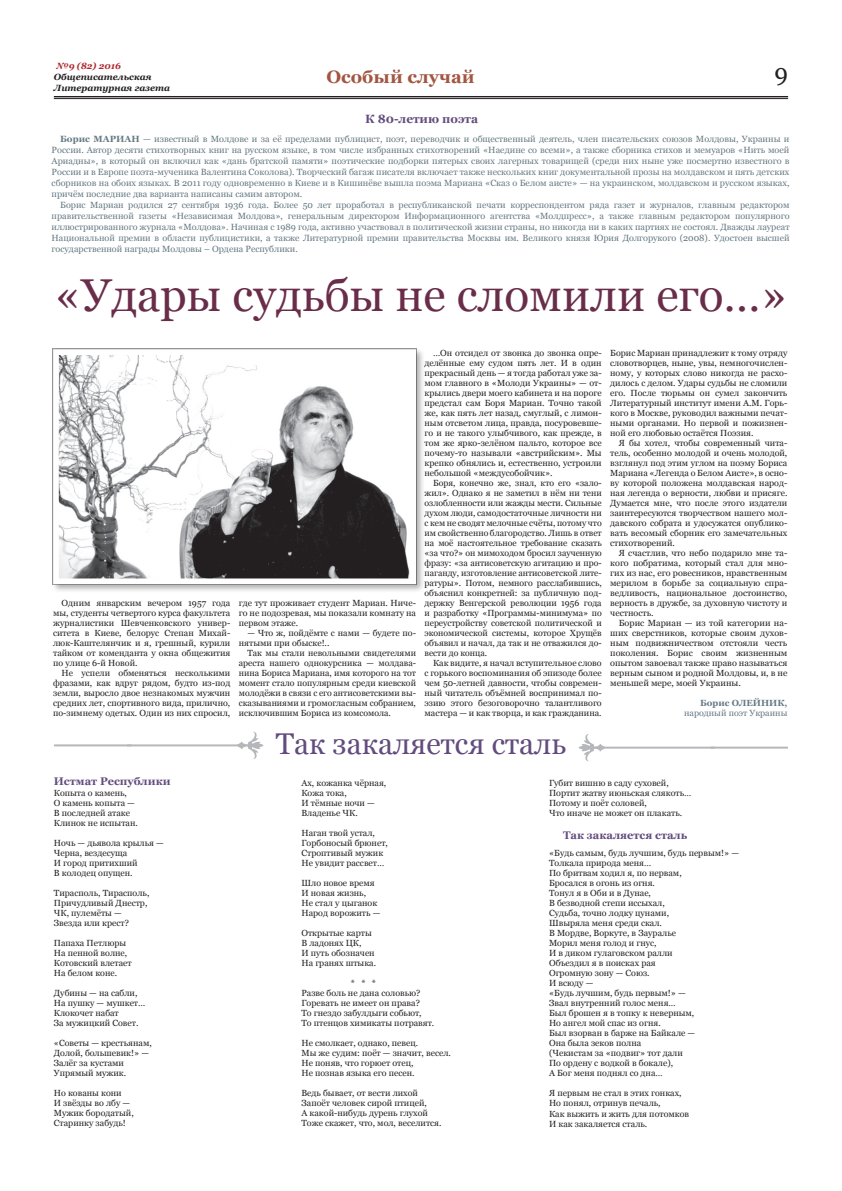
<style>
.page{position:relative;width:842px;height:1191px;background:#fff}
.page>*{position:absolute;margin:0;border:0;box-sizing:border-box;transform-origin:0 0}
.t1{font:46px "Georgia";color:#6a2d49}
.t2{font:30px "Georgia";color:#624c7e}
.t3{font:24px "Georgia";color:#231f20}
.t4{font:700 18px "Georgia";color:#a25641}
.t5{font:700 12px "Georgia";color:#624c7e}
.t6{font:700 11px "Georgia";color:#624c7e}
.t7{font:9px/11px "Georgia";color:#647882;text-align:justify}
.t8{font:italic 700 9px/10.8px "Georgia";color:#231f20}
.t9{font:italic 700 9px "Georgia";color:#ad2930}
.t10{font:8.9px/10px "Georgia";color:#231f20}
.t11{font:8.9px "Georgia";color:#647882}
.t12{font:700 8.9px "Georgia";color:#647882}
.s1{font-weight:700}
</style>
<div class="page">
<hr style="left:54px;top:96px;width:734px;height:1px;background:#231f20">
<hr style="left:54px;top:98px;width:734px;height:1px;background:#231f20">
<div style="left:51px;top:347px;width:374px;height:246px;background:#231f20;opacity:.35"></div>
<img style="left:60px;top:356px;width:349px;height:221px">
<div style="left:53px;top:349px;width:363px;height:235px;border:6px solid #fff"></div>
<svg style="left:127px;top:731px;width:136px;height:28px"></svg>
<hr style="left:54px;top:744px;width:77px;height:2px;background:#b6b7bb">
<svg style="left:578px;top:734px;width:137px;height:28px"></svg>
<hr style="left:711px;top:746px;width:77px;height:2px;background:#b6b7bb">
<p class="t9" style="left:56px;top:60px;width:66px">№9 (82) 2016</p>
<p class="t8" style="left:54px;top:71px;width:118px">Общеписательская<br>Литературная газета</p>
<h3 class="t4" style="left:326px;top:65px;width:150px">Особый случай</h3>
<h3 class="t3" style="left:774px;top:58px;width:15px">9</h3>
<h3 class="t5" style="left:365px;top:111px;width:115px">К 80-летию поэта</h3>
<p class="t7" style="left:52px;top:133px;width:739px;text-indent:9px"><span class="s1">Борис МАРИАН</span> — известный в Молдове и за её пределами публицист, поэт, переводчик и общественный деятель, член писательских союзов Молдовы, Украины и России. Автор десяти стихотворных книг на русском языке, в том числе избранных стихотворений «Наедине со всеми», а также сборника стихов и мемуаров «Нить моей Ариадны», в который он включил как «дань братской памяти» поэтические подборки пятерых своих лагерных товарищей (среди них ныне уже посмертно известного в России и в Европе поэта-мученика Валентина Соколова). Творческий багаж писателя включает также нескольких книг документальной прозы на молдавском и пять детских сборников на обоих языках. В 2011 году одновременно в Киеве и в Кишинёве вышла поэма Мариана «Сказ о Белом аисте» — на украинском, молдавском и русском языках, причём последние два варианта написаны самим автором.</p>
<p class="t7" style="left:52px;top:199px;width:739px;text-indent:9px">Борис Мариан родился 27 сентября 1936 года. Более 50 лет проработал в республиканской печати корреспондентом ряда газет и журналов, главным редактором правительственной газеты «Независимая Молдова», генеральным директором Информационного агентства «Молдпресс», а также главным редактором популярного иллюстрированного журнала «Молдова». Начиная с 1989 года, активно участвовал в политической жизни страны, но никогда ни в каких партиях не состоял. Дважды лауреат Национальной премии в области публицистики, а также Литературной премии правительства Москвы им. Великого князя Юрия Долгорукого (2008). Удостоен высшей государственной награды Молдовы – Ордена Республики.</p>
<h1 class="t1" style="left:54px;top:267px;width:734px">«Удары судьбы не сломили его…»</h1>
<p class="t10" style="left:53px;top:598px;width:179px;text-align:justify;text-indent:9px">Одним январским вечером 1957 года мы, студенты четвертого курса факультета журналистики Шевченковского универ&shy;ситета в Киеве, белорус Степан Михай&shy;люк-Каштелянчик и я, грешный, курили тайком от коменданта у окна общежития по улице 6-й Новой.</p>
<p class="t10" style="left:53px;top:668px;width:179px;text-align:justify;text-indent:8px">Не успели обменяться несколькими фразами, как вдруг рядом, будто из-под земли, выросло двое незнакомых мужчин средних лет, спортивного вида, прилично, по-зимнему одетых. Один из них спросил,</p>
<p class="t6" style="left:54px;top:774px;width:118px">Истмат Республики</p>
<p class="t10" style="left:54px;top:788px;width:86px">Копыта о камень,<br>О камень копыта —<br>В последней атаке<br>Клинок не испытан.</p>
<p class="t10" style="left:54px;top:838px;width:111px">Ночь — дьявола крылья —<br>Черна, вездесуща<br>И город притихший<br>В колодец опущен.</p>
<p class="t10" style="left:54px;top:888px;width:97px">Тирасполь, Тирасполь,<br>Причудливый Днестр,<br>ЧК, пулемёты —<br>Звезда или крест?</p>
<p class="t10" style="left:54px;top:938px;width:79px">Папаха Петлюры<br>На пенной волне,<br>Котовский влетает<br>На белом коне.</p>
<p class="t10" style="left:54px;top:988px;width:93px">Дубины — на сабли,<br>На пушку — мушкет…<br>Клокочет набат<br>За мужицкий Совет.</p>
<p class="t10" style="left:54px;top:1038px;width:99px">«Советы — крестьянам,<br>Долой, большевик!» —<br>Залёг за кустами<br>Упрямый мужик.</p>
<p class="t10" style="left:54px;top:1088px;width:81px">Но кованы кони<br>И звёзды во лбу —<br>Мужик бородатый,<br>Старинку забудь!</p>
<p class="t10" style="left:239px;top:598px;width:179px;text-align:justify">где тут проживает студент Мариан. Ниче&shy;го не подозревая, мы показали комнату на первом этаже.</p>
<p class="t10" style="left:239px;top:628px;width:179px;text-indent:8px">— Что ж, пойдёмте с нами — будете по&shy;нятыми при обыске!..</p>
<p class="t10" style="left:239px;top:648px;width:179px;text-align:justify;text-indent:9px">Так мы стали невольными свидетелями ареста нашего однокурсника — молдава&shy;нина Бориса Мариана, имя которого на тот момент стало популярным среди киевской молодёжи в связи с его антисоветскими вы&shy;сказываниями и громогласным собранием, исключившим Бориса из комсомола.</p>
<p class="t10" style="left:424px;top:348px;width:179px;text-align:justify;text-indent:9px">…Он отсидел от звонка до звонка опре&shy;делённые ему судом пять лет. И в один прекрасный день — я тогда работал уже за&shy;мом главного в «Молоди Украины» — от&shy;крылись двери моего кабинета и на пороге предстал сам Боря Мариан. Точно такой же, как пять лет назад, смуглый, с лимон&shy;ным отсветом лица, правда, посуровевше&shy;го и не такого улыбчивого, как прежде, в том же ярко-зелёном пальто, которое все почему-то называли «австрийским». Мы крепко обнялись и, естественно, устроили небольшой «междусобойчик».</p>
<p class="t10" style="left:424px;top:478px;width:179px;text-align:justify;text-indent:9px">Боря, конечно же, знал, кто его «зало&shy;жил». Однако я не заметил в нём ни тени озлобленности или жажды мести. Сильные духом люди, самодостаточные личности ни с кем не сводят мелочные счёты, потому что им свойственно благородство. Лишь в ответ на моё настоятельное требование сказать «за что?» он мимоходом бросил заученную фразу: «за антисоветскую агитацию и про&shy;паганду, изготовление антисоветской лите&shy;ратуры». Потом, немного расслабившись, объяснил конкретней: за публичную под&shy;держку Венгерской революции 1956 года и разработку «Программы-минимума» по переустройству советской политической и экономической системы, которое Хрущёв объявил и начал, да так и не отважился до&shy;вести до конца.</p>
<p class="t10" style="left:424px;top:658px;width:179px;text-align:justify;text-indent:9px">Как видите, я начал вступительное слово с горького воспоминания об эпизоде более чем 50-летней давности, чтобы современ&shy;ный читатель объёмней воспринимал по&shy;эзию этого безоговорочно талантливого мастера — и как творца, и как гражданина.</p>
<h2 class="t2" style="left:276px;top:726px;width:292px">Так закаляется сталь</h2>
<p class="t10" style="left:610px;top:348px;width:179px;text-align:justify">Борис Мариан принадлежит к тому отряду словотворцев, ныне, увы, немногочислен&shy;ному, у которых слово никогда не расхо&shy;дилось с делом. Удары судьбы не сломили его. После тюрьмы он сумел закончить Литературный институт имени А.М. Горь&shy;кого в Москве, руководил важными печат&shy;ными органами. Но первой и пожизнен&shy;ной его любовью остаётся Поэзия.</p>
<p class="t10" style="left:610px;top:438px;width:179px;text-align:justify;text-indent:8px">Я бы хотел, чтобы современный чита&shy;тель, особенно молодой и очень молодой, взглянул под этим углом на поэму Бориса Мариана «Легенда о Белом Аисте», в осно&shy;ву которой положена молдавская народ&shy;ная легенда о верности, любви и присяге.<br>Думается мне, что после этого издатели заинтересуются творчеством нашего мол&shy;давского собрата и удосужатся опублико&shy;вать весомый сборник его замечательных стихотворений.</p>
<p class="t10" style="left:610px;top:548px;width:179px;text-align:justify;text-indent:9px">Я счастлив, что небо подарило мне та&shy;кого побратима, который стал для мно&shy;гих из нас, его ровесников, нравственным мерилом в борьбе за социальную спра&shy;ведливость, национальное достоинство, верность в дружбе, за духовную чистоту и честность.</p>
<p class="t10" style="left:610px;top:618px;width:179px;text-align:justify;text-indent:9px">Борис Мариан — из той категории на&shy;ших сверстников, которые своим духов&shy;ным подвижничеством отстояли честь поколения. Борис своим жизненным опытом завоевал также право называться верным сыном и родной Молдовы, и, в не меньшей мере, моей Украины.</p>
<p class="t12" style="left:700px;top:697px;width:89px">Борис ОЛЕЙНИК,</p>
<p class="t11" style="left:684px;top:708px;width:105px">народный поэт Украины</p>
<p class="t10" style="left:301px;top:778px;width:86px">Ах, кожанка чёрная,<br>Кожа тока,<br>И тёмные ночи —<br>Владенье ЧК.</p>
<p class="t10" style="left:301px;top:828px;width:88px">Наган твой устал,<br>Горбоносый брюнет,<br>Строптивый мужик<br>Не увидит рассвет…</p>
<p class="t10" style="left:301px;top:878px;width:80px">Шло новое время<br>И новая жизнь,<br>Не стал у цыганок<br>Народ ворожить —</p>
<p class="t10" style="left:301px;top:928px;width:76px">Открытые карты<br>В ладонях ЦК,<br>И путь обозначен<br>На гранях штыка.</p>
<p class="t10" style="left:301px;top:978px;width:134px;text-indent:49px">* * *<br>Разве боль не дана соловью?<br>Горевать не имеет он права?<br>То гнездо забулдыги собьют,<br>То птенцов химикаты потравят.</p>
<p class="t10" style="left:301px;top:1038px;width:151px">Не смолкает, однако, певец.<br>Мы же судим: поёт — значит, весел.<br>Не поняв, что горюет отец,<br>Не познав языка его песен.</p>
<p class="t10" style="left:301px;top:1088px;width:142px">Ведь бывает, от вести лихой<br>Запоёт человек сирой птицей,<br>А какой-нибудь дурень глухой<br>Тоже скажет, что, мол, веселится.</p>
<p class="t10" style="left:549px;top:778px;width:144px">Губит вишню в саду суховей,<br>Портит жатву июньская слякоть…<br>Потому и поёт соловей,<br>Что иначе не может он плакать.</p>
<p class="t6" style="left:563px;top:828px;width:126px">Так закаляется сталь</p>
<p class="t10" style="left:549px;top:848px;width:191px">«Будь самым, будь лучшим, будь первым!» —<br>Толкала природа меня…<br>По бритвам ходил я, по нервам,<br>Бросался в огонь из огня.<br>Тонул я в Оби и в Дунае,<br>В безводной степи иссыхал,<br>Судьба, точно лодку цунами,<br>Швыряла меня среди скал.<br>В Мордве, Воркуте, в Зауралье<br>Морил меня голод и гнус,<br>И в диком гулаговском ралли<br>Объездил я в поисках рая<br>Огромную зону — Союз.<br>И всюду —<br>«Будь лучшим, будь первым!» —<br>Звал внутренний голос меня…<br>Был брошен я в топку к неверным,<br>Но ангел мой спас из огня.<br>Был взорван в барже на Байкале —<br>Она была зеков полна<br>(Чекистам за «подвиг» тот дали<br>По ордену с водкой в бокале),<br>А Бог меня поднял со дна…</p>
<p class="t10" style="left:549px;top:1088px;width:142px">Я первым не стал в этих гонках,<br>Но понял, отринув печаль,<br>Как выжить и жить для потомков<br>И как закаляется сталь.</p>
</div>
